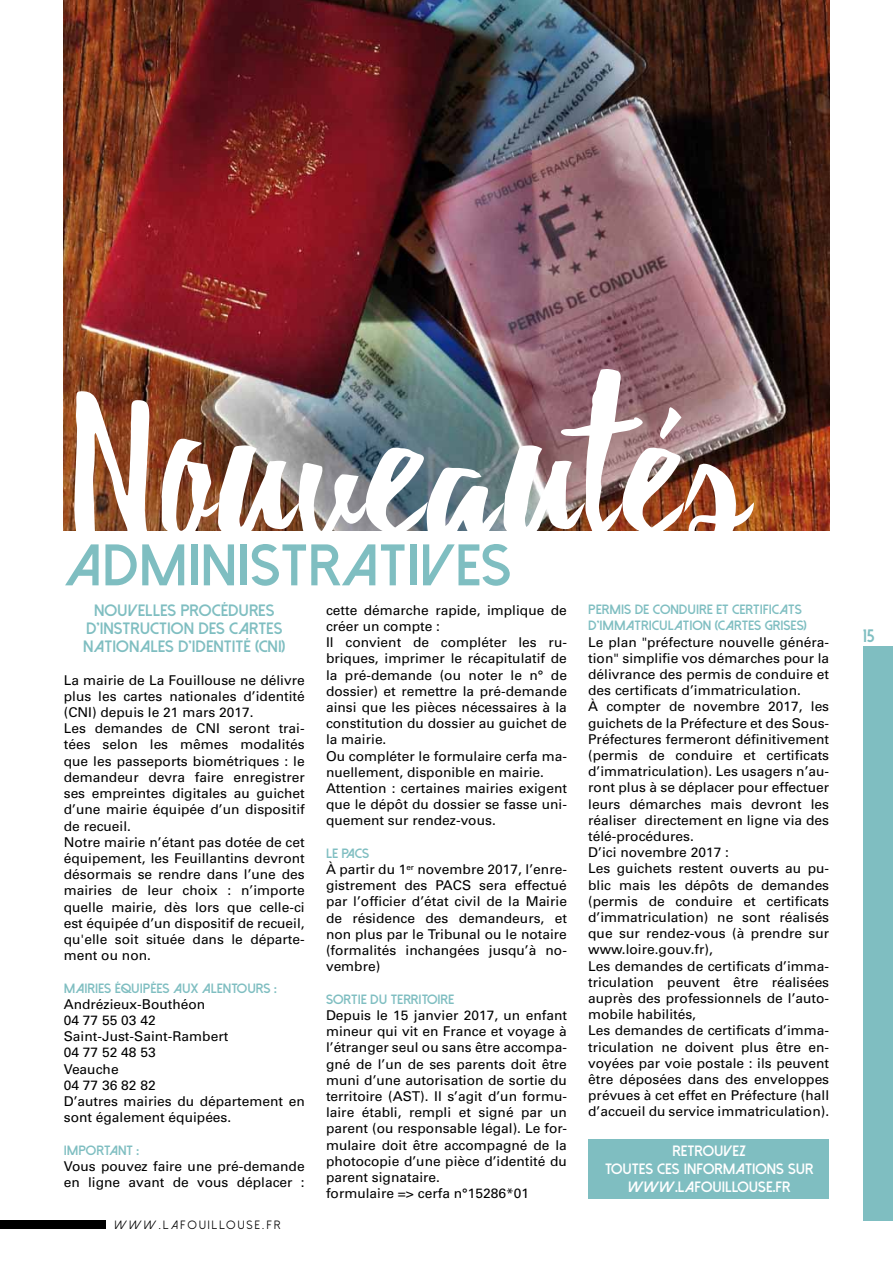
<style>
.page{position:relative;width:893px;height:1263px;background:#fff}
.page>*{position:absolute;margin:0;border:0;box-sizing:border-box;transform-origin:0 0}
.t1{font:210px "Beacon";letter-spacing:.025em;color:#fff}
.t2{font:800 58.65px "Dolce Vita";color:#7fbec1}
.t3{font:800 18px "Dolce Vita";color:#7fbec1}
.t4{font:800 16.5px/18px "Dolce Vita";color:#7fbec1;text-align:center}
.t5{font:800 15px/18px "Dolce Vita";color:#fff;text-align:center}
.t6{font:13.5px/16.2px "Univers";color:#000}
.t7{font:800 13.5px/16.2px "Dolce Vita";color:#7fbec1}
.t8{font:12px "Dolce Vita";letter-spacing:.2em;color:#000}
</style>
<div class="page">
<div style="left:863px;top:646px;width:30px;height:574px;background:#7fbec1"></div>
<div style="left:0;top:1220px;width:106px;height:9px;background:#000"></div>
<img style="left:64px;top:0;width:765px;height:530px">
<div style="left:588px;top:1139px;width:241px;height:60px;background:#7fbec1"></div>
<h1 class="t1" style="left:74px;top:341px;width:675px">Nouveautés</h1>
<h2 class="t2" style="left:64px;top:535px;width:449px">ADMINISTRATIVES</h2>
<p class="t4" style="left:83px;top:602px;width:204px">NOUVELLES PROCÉDURES<br>D’INSTRUCTION DES CARTES<br>NATIONALES D’IDENTITÉ (CNI)</p>
<p class="t6" style="left:64px;top:672px;width:242px">La mairie de La Fouillouse ne délivre plus les cartes nationales d’identité (CNI) depuis le 21 mars 2017.<br>Les demandes de CNI seront trai&shy;tées selon les mêmes modalités que les passeports biométriques : le demandeur devra faire enregistrer ses empreintes digitales au guichet d’une mairie équipée d’un dispositif de recueil.<br>Notre mairie n’étant pas dotée de cet équipement, les Feuillantins devront désormais se rendre dans l’une des mairies de leur choix : n’importe quelle mairie, dès lors que celle-ci est équipée d’un dispositif de recueil, qu'elle soit située dans le départe&shy;ment ou non.</p>
<p class="t7" style="left:64px;top:980px;width:214px">MAIRIES ÉQUIPÉES AUX ALENTOURS :</p>
<p class="t6" style="left:64px;top:996px;width:242px">Andrézieux-Bouthéon<br>04 77 55 03 42<br>Saint-Just-Saint-Rambert<br>04 77 52 48 53<br>Veauche<br>04 77 36 82 82<br>D’autres mairies du département en sont également équipées.</p>
<p class="t7" style="left:64px;top:1142px;width:77px">IMPORTANT :</p>
<p class="t6" style="left:64px;top:1158px;width:242px">Vous pouvez faire une pré-demande en ligne avant de vous déplacer :</p>
<p class="t7" style="left:588px;top:601px;width:220px">PERMIS DE CONDUIRE ET CERTIFICATS<br>D'IMMATRICULATION (CARTES GRISES)</p>
<p class="t6" style="left:588px;top:634px;width:242px">Le plan "préfecture nouvelle généra&shy;tion" simplifie vos démarches pour la délivrance des permis de conduire et des certificats d’immatriculation.<br>À compter de novembre 2017, les guichets de la Préfecture et des Sous-Préfectures fermeront définitivement (permis de conduire et certificats d’immatriculation). Les usagers n’au&shy;ront plus à se déplacer pour effectuer leurs démarches mais devront les réaliser directement en ligne via des télé-procédures.<br>D’ici novembre 2017 :<br>Les guichets restent ouverts au pu&shy;blic mais les dépôts de demandes (permis de conduire et certificats d’immatriculation) ne sont réalisés que sur rendez-vous (à prendre sur www.loire.gouv.fr),<br>Les demandes de certificats d’imma&shy;triculation peuvent être réalisées auprès des professionnels de l’auto&shy;mobile habilités,<br>Les demandes de certificats d’imma&shy;triculation ne doivent plus être en&shy;voyées par voie postale : ils peuvent être déposées dans des enveloppes prévues à cet effet en Préfecture (hall d’accueil du service immatriculation).</p>
<p class="t5" style="left:605px;top:1142px;width:210px">RETROUVEZ<br>TOUTES CES INFORMATIONS SUR<br>WWW.LAFOUILLOUSE.FR</p>
<p class="t6" style="left:326px;top:602px;width:242px">cette démarche rapide, implique de créer un compte :<br>Il convient de compléter les ru&shy;briques, imprimer le récapitulatif de la pré-demande (ou noter le n° de dossier) et remettre la pré-demande ainsi que les pièces nécessaires à la constitution du dossier au guichet de la mairie.<br>Ou compléter le formulaire cerfa ma&shy;nuellement, disponible en mairie.<br>Attention : certaines mairies exigent que le dépôt du dossier se fasse uni&shy;quement sur rendez-vous.</p>
<p class="t7" style="left:326px;top:845px;width:24px">LE PACS</p>
<p class="t6" style="left:326px;top:861px;width:242px;text-align:justify">À partir du 1<sup>er</sup> novembre 2017, l’enre&shy;gistrement des PACS sera effectué par l’officier d’état civil de la Mairie de résidence des demandeurs, et non plus par le Tribunal ou le notaire (formalités inchangées jusqu’à no&shy;vembre)</p>
<p class="t7" style="left:326px;top:991px;width:130px">SORTIE DU TERRITOIRE</p>
<p class="t6" style="left:326px;top:1007px;width:242px">Depuis le 15 janvier 2017, un enfant mineur qui vit en France et voyage à l’étranger seul ou sans être accompa&shy;gné de l’un de ses parents doit être muni d’une autorisation de sortie du territoire (AST). Il s’agit d’un formu&shy;laire établi, rempli et signé par un parent (ou responsable légal). Le for&shy;mulaire doit être accompagné de la photocopie d’une pièce d’identité du parent signataire.<br>formulaire =&gt; cerfa n°15286*01</p>
<p class="t8" style="left:115px;top:1219px;width:167px">WWW.LAFOUILLOUSE.FR</p>
<h3 class="t3" style="left:863px;top:627px;width:13px">15</h3>
</div>
